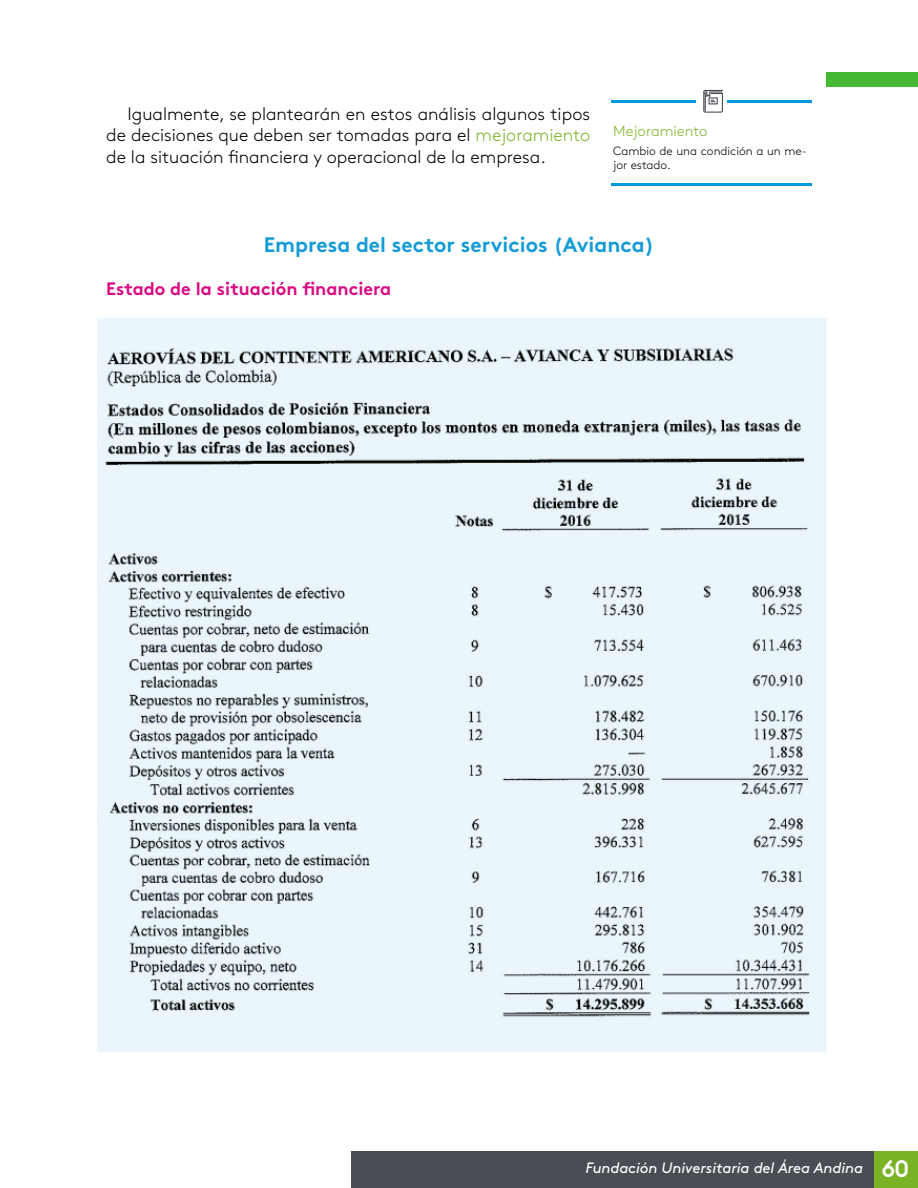
<style>
.page{position:relative;width:918px;height:1188px;background:#fff}
.page>*{position:absolute;margin:0;border:0;box-sizing:border-box;transform-origin:0 0}
.t1{font:21px "Brown Std Bold Alt";color:#149bd7}
.t2{font:300 18px/21.6px "Brown Std";color:#000;text-align:justify}
.t3{font:18px "Brown Std Bold Alt";color:#da0881}
.t4{font:italic 15px "Brown Std";letter-spacing:-.005em;color:#fff}
.t5{font:300 15px "Brown Std";color:#7eb62d}
.t6{font:300 12px/14.4px "Brown Std";color:#000}
.s1{color:#7eb62d}
.s2{font-family:"Areandina Voz";font-style:normal;font-size:24px}
</style>
<div class="page">
<div style="left:873px;top:1151px;width:45px;height:37px;background:#7ab326"></div>
<div style="left:351px;top:1151px;width:522px;height:37px;background:#4a4d54"></div>
<div style="left:826px;top:72px;width:92px;height:15px;background:#45b933"></div>
<hr style="left:611px;top:100px;width:201px;height:3px;background:#0099df">
<hr style="left:611px;top:183px;width:201px;height:3px;background:#0099df">
<div style="left:696px;top:87px;width:30px;height:30px;background:#fff"></div>
<svg style="left:703px;top:90px;width:20px;height:23px"></svg>
<img style="left:97px;top:319px;width:729px;height:733px">
<p class="t2" style="left:106px;top:103px;width:485px;text-indent:21px">Igualmente, se plantearán en estos análisis algunos tipos de decisiones que deben ser tomadas para el <span class="s1">mejoramiento </span>de la situación financiera y operacional de la empresa .</p>
<p class="t5" style="left:613px;top:122px;width:96px">Mejoramiento</p>
<p class="t6" style="left:613px;top:143px;width:195px">Cambio de una condición a un me&shy;jor estado .</p>
<p class="t1" style="left:264px;top:232px;width:392px">Empresa del sector servicios (Avianca)</p>
<p class="t3" style="left:106px;top:278px;width:286px">Estado de la situación financiera</p>
<p class="t4" style="left:585px;top:1159px;width:279px">Fundación Un versitaria del Área Andina</p>
<p class="t4" style="left:620px;top:1158px;width:290px">Contabilidad - eje 4 propongamos <span class="s2">606</span></p>
</div>
